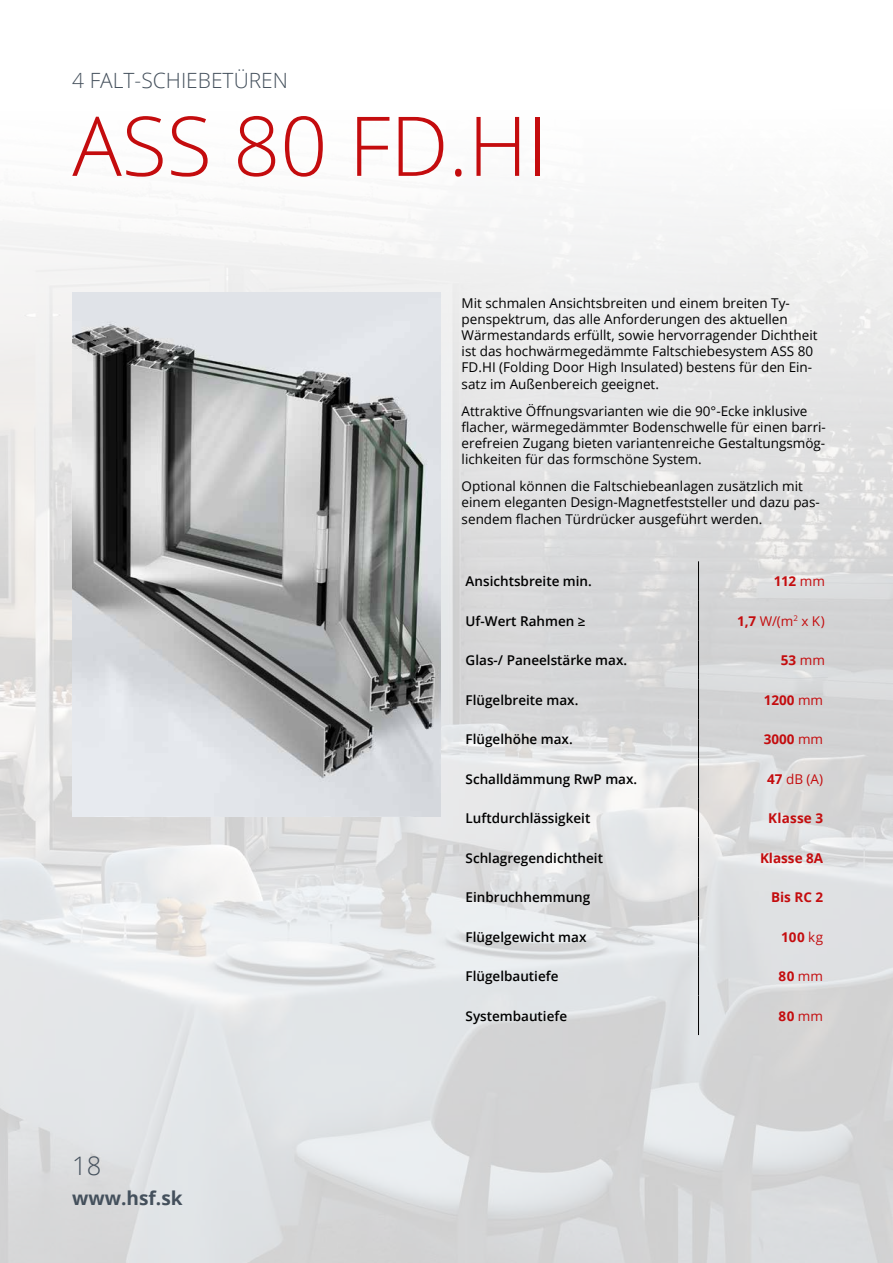
<style>
.page{position:relative;width:893px;height:1263px;background:#fff}
.page>*{position:absolute;margin:0;border:0;box-sizing:border-box;transform-origin:0 0}
.t1{font:300 82.5px "Open Sans";color:#c40c0e}
.t2{font:300 25.5px "Open Sans";color:#44505c}
.t3{font:300 21px "Open Sans";color:#44505c}
.t4{font:700 19.05px "Open Sans";color:#44505c}
.t5{font:13.5px/16.2px "Open Sans";color:#000}
.t6{font:600 13.5px "Open Sans";color:#000}
.t7{font:700 13.5px "Open Sans";color:#c40c0e}
.t8{font:13.5px "Open Sans";color:#c40c0e}
.s1{font-weight:400}
.s2{font-weight:700}
</style>
<div class="page">
<img style="left:0;top:206px;width:893px;height:1057px">
<img style="left:72px;top:292px;width:368px;height:525px">
<hr style="left:698px;top:561px;width:1px;height:40px;background:#000">
<hr style="left:698px;top:601px;width:1px;height:39px;background:#000">
<hr style="left:698px;top:640px;width:1px;height:40px;background:#000">
<hr style="left:698px;top:680px;width:1px;height:39px;background:#000">
<hr style="left:698px;top:719px;width:1px;height:40px;background:#000">
<hr style="left:698px;top:759px;width:1px;height:39px;background:#000">
<hr style="left:698px;top:798px;width:1px;height:40px;background:#000">
<hr style="left:698px;top:838px;width:1px;height:39px;background:#000">
<hr style="left:698px;top:877px;width:1px;height:40px;background:#000">
<hr style="left:698px;top:917px;width:1px;height:39px;background:#000">
<hr style="left:698px;top:956px;width:1px;height:39px;background:#000">
<hr style="left:698px;top:995px;width:1px;height:40px;background:#000">
<h3 class="t3" style="left:72px;top:66px;width:217px">4 FALT-SCHIEBETÜREN</h3>
<h1 class="t1" style="left:72px;top:89px;width:477px">ASS 80 FD.HI</h1>
<p class="t5" style="left:462px;top:294px;width:357px">Mit schmalen Ansichtsbreiten und einem breiten Ty&shy;penspektrum, das alle Anforderungen des aktuellen Wärmestandards erfüllt, sowie hervorragender Dichtheit ist das hochwärmegedämmte Faltschiebesystem ASS 80<br>FD.HI (Folding Door High Insulated) bestens für den Ein&shy;satz im Außenbereich geeignet.</p>
<p class="t5" style="left:462px;top:402px;width:366px">Attraktive Öffnungsvarianten wie die 90°-Ecke inklusive flacher, wärmegedämmter Bodenschwelle für einen barri&shy;erefreien Zugang bieten variantenreiche Gestaltungsmög&shy;lichkeiten für das formschöne System.</p>
<p class="t5" style="left:462px;top:478px;width:360px">Optional können die Faltschiebeanlagen zusätzlich mit einem eleganten Design-Magnetfeststeller und dazu pas&shy;sendem flachen Türdrücker ausgeführt werden.</p>
<h2 class="t2" style="left:72px;top:1148px;width:31px">18</h2>
<h3 class="t4" style="left:72px;top:1185px;width:112px">www.hsf.sk</h3>
<p class="t6" style="left:466px;top:572px;width:128px">Ansichtsbreite min.</p>
<p class="t7" style="left:774px;top:572px;width:53px">112 <span class="s1">mm</span></p>
<p class="t6" style="left:466px;top:611px;width:121px">Uf-Wert Rahmen ≥</p>
<p class="t8" style="left:737px;top:611px;width:89px"><span class="s2">1,7</span> W/(m<sup>2</sup> x K)</p>
<p class="t6" style="left:466px;top:651px;width:163px">Glas-/ Paneelstärke max.</p>
<p class="t7" style="left:781px;top:651px;width:46px">53 <span class="s1">mm</span></p>
<p class="t6" style="left:466px;top:690px;width:114px">Flügelbreite max.</p>
<p class="t7" style="left:764px;top:690px;width:61px">1200 <span class="s1">mm</span></p>
<p class="t6" style="left:466px;top:730px;width:109px">Flügelhöhe max.</p>
<p class="t7" style="left:764px;top:730px;width:61px">3000 <span class="s1">mm</span></p>
<p class="t6" style="left:466px;top:769px;width:173px">Schalldämmung RwP max.</p>
<p class="t8" style="left:767px;top:769px;width:57px"><span class="s2">47</span> dB (A)</p>
<p class="t6" style="left:466px;top:809px;width:126px">Luftdurchlässigkeit</p>
<p class="t7" style="left:768px;top:809px;width:56px">Klasse 3</p>
<p class="t6" style="left:466px;top:848px;width:139px">Schlagregendichtheit</p>
<p class="t7" style="left:760px;top:848px;width:65px">Klasse 8A</p>
<p class="t6" style="left:466px;top:888px;width:126px">Einbruchhemmung</p>
<p class="t7" style="left:771px;top:888px;width:54px">Bis RC 2</p>
<p class="t6" style="left:466px;top:927px;width:122px">Flügelgewicht max</p>
<p class="t7" style="left:781px;top:927px;width:44px">100 <span class="s1">kg</span></p>
<p class="t6" style="left:466px;top:967px;width:94px">Flügelbautiefe</p>
<p class="t7" style="left:778px;top:966px;width:46px">80 <span class="s1">mm</span></p>
<p class="t6" style="left:466px;top:1006px;width:103px">Systembautiefe</p>
<p class="t7" style="left:778px;top:1006px;width:46px">80 <span class="s1">mm</span></p>
</div>
